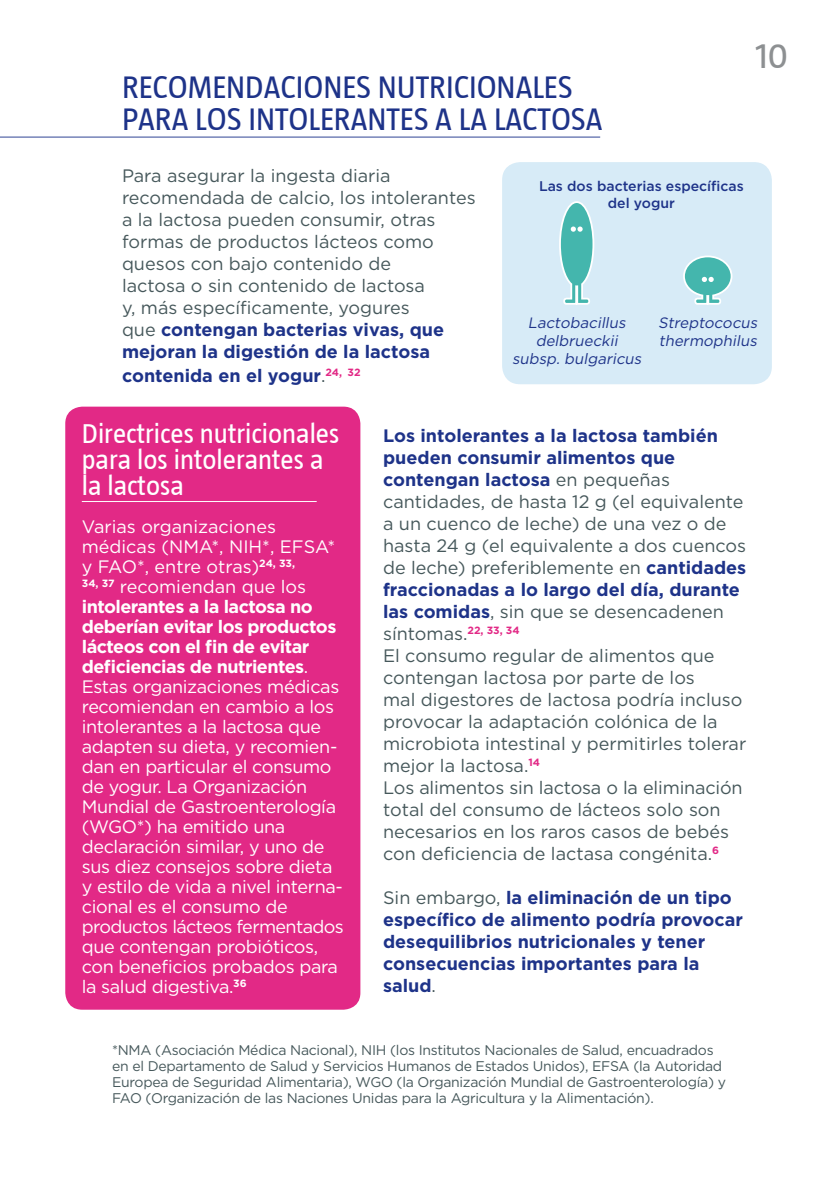
<style>
.page{position:relative;width:840px;height:1191px;background:#fff}
.page>*{position:absolute;margin:0;border:0;box-sizing:border-box;transform-origin:0 0}
.t1{font:36px "Taz";color:#8d9092}
.t2{font:32px/32px "Taz";color:#1e3389}
.t3{font:28px/26px "Taz";color:#fff}
.t4{font:18px/22px "Gotham";color:#46585b}
.t5{font:18px/20px "Gotham";letter-spacing:-.02em;color:#fff}
.t6{font:700 18px/22px "Gotham";color:#1e3389}
.t7{font:italic 15px/18px "Gotham";color:#1e3389}
.t8{font:14px/16px "Gotham";letter-spacing:-.02em;color:#46585b}
.t9{font:500 14px/16.8px "Gotham";color:#1e3389;text-align:center}
.s1{font-weight:700;color:#1e3389}
.s2{font-weight:400;color:#46585b}
.s3{font-weight:700}
</style>
<div class="page">
<hr style="left:0;top:137px;width:600px;height:1px;background:#304594">
<div style="left:65px;top:406px;width:295px;height:603px;background:#e22986;border-radius:17px"></div>
<hr style="left:82px;top:501px;width:234px;height:1px;background:#fff">
<div style="left:502px;top:162px;width:269px;height:222px;background:#d7ebf7;border-radius:18px"></div>
<svg style="left:683px;top:255px;width:50px;height:50px"></svg>
<svg style="left:559px;top:201px;width:36px;height:104px"></svg>
<h1 class="t1" style="left:755px;top:37px;width:34px">10</h1>
<h2 class="t2" style="left:122px;top:71px;width:481px">RECOMENDACIONES NUTRICIONALES<br>PARA LOS INTOLERANTES A LA LACTOSA</h2>
<p class="t4" style="left:122px;top:164px;width:355px">Para asegurar la ingesta diaria recomendada de calcio, los intolerantes a la lactosa pueden consumir, otras formas de productos lácteos como quesos con bajo contenido de<br>lactosa o sin contenido de lactosa<br>y, más específicamente, yogures<br>que <span class="s1">contengan bacterias vivas, que mejoran la digestión de la lactosa</span></p>
<p class="t6" style="left:122px;top:364px;width:240px">contenida en el yogur<span class="s2">.</span><sup>24,</sup> <sup>32</sup></p>
<p class="t9" style="left:538px;top:178px;width:206px">Las dos bacterias específicas del yogur</p>
<p class="t7" style="left:511px;top:313px;width:134px;text-align:center">Lactobacillus delbrueckii subsp. bulgaricus</p>
<p class="t7" style="left:657px;top:313px;width:104px">Streptococus thermophilus</p>
<h3 class="t3" style="left:82px;top:420px;width:259px">Directrices nutricionales para los intolerantes a la lactosa</h3>
<p class="t5" style="left:82px;top:516px;width:263px">Varias organizaciones médicas (NMA*, NIH*, EFSA* y FAO*, entre otras)<sup>24,</sup> <sup>33,<br>34,</sup> <sup>37</sup> recomiendan que los <span class="s3">intolerantes a la lactosa no deberían evitar los productos lácteos con el fin de evitar deficiencias de nutrientes</span>.<br>Estas organizaciones médicas recomiendan en cambio a los intolerantes a la lactosa que adapten su dieta, y recomien&shy;dan en particular el consumo de yogur. La Organización<br>Mundial de Gastroenterología (WGO*) ha emitido una declaración similar, y uno de sus diez consejos sobre dieta y estilo de vida a nivel interna&shy;cional es el consumo de productos lácteos fermentados que contengan probióticos, con beneficios probados para la salud digestiva.<sup>36</sup></p>
<p class="t4" style="left:383px;top:424px;width:364px"><span class="s1">Los intolerantes a la lactosa también pueden consumir alimentos que contengan lactosa</span> en pequeñas cantidades, de hasta 12 g (el equivalente a un cuenco de leche) de una vez o de hasta 24 g (el equivalente a dos cuencos de leche) preferiblemente en <span class="s1">cantidades fraccionadas a lo largo del día, durante las comidas</span>, sin que se desencadenen síntomas.<sup>22,</sup> <sup>33,</sup> <sup>34<br></sup>El consumo regular de alimentos que contengan lactosa por parte de los<br>mal digestores de lactosa podría incluso provocar la adaptación colónica de la microbiota intestinal y permitirles tolerar mejor la lactosa.<sup>14<br></sup>Los alimentos sin lactosa o la eliminación total del consumo de lácteos solo son necesarios en los raros casos de bebés con deficiencia de lactasa congénita.<sup>6</sup></p>
<p class="t6" style="left:383px;top:886px;width:361px"><span class="s2">Sin embargo,</span> la eliminación de un tipo específico de alimento podría provocar desequilibrios nutricionales y tener consecuencias importantes para la salud<span class="s2">.</span></p>
<p class="t8" style="left:112px;top:1041px;width:615px">*NMA (Asociación Médica Nacional), NIH (los Institutos Nacionales de Salud, encuadrados en el Departamento de Salud y Servicios Humanos de Estados Unidos), EFSA (la Autoridad Europea de Seguridad Alimentaria), WGO (la Organización Mundial de Gastroenterología) y FAO (Organización de las Naciones Unidas para la Agricultura y la Alimentación).</p>
</div>
